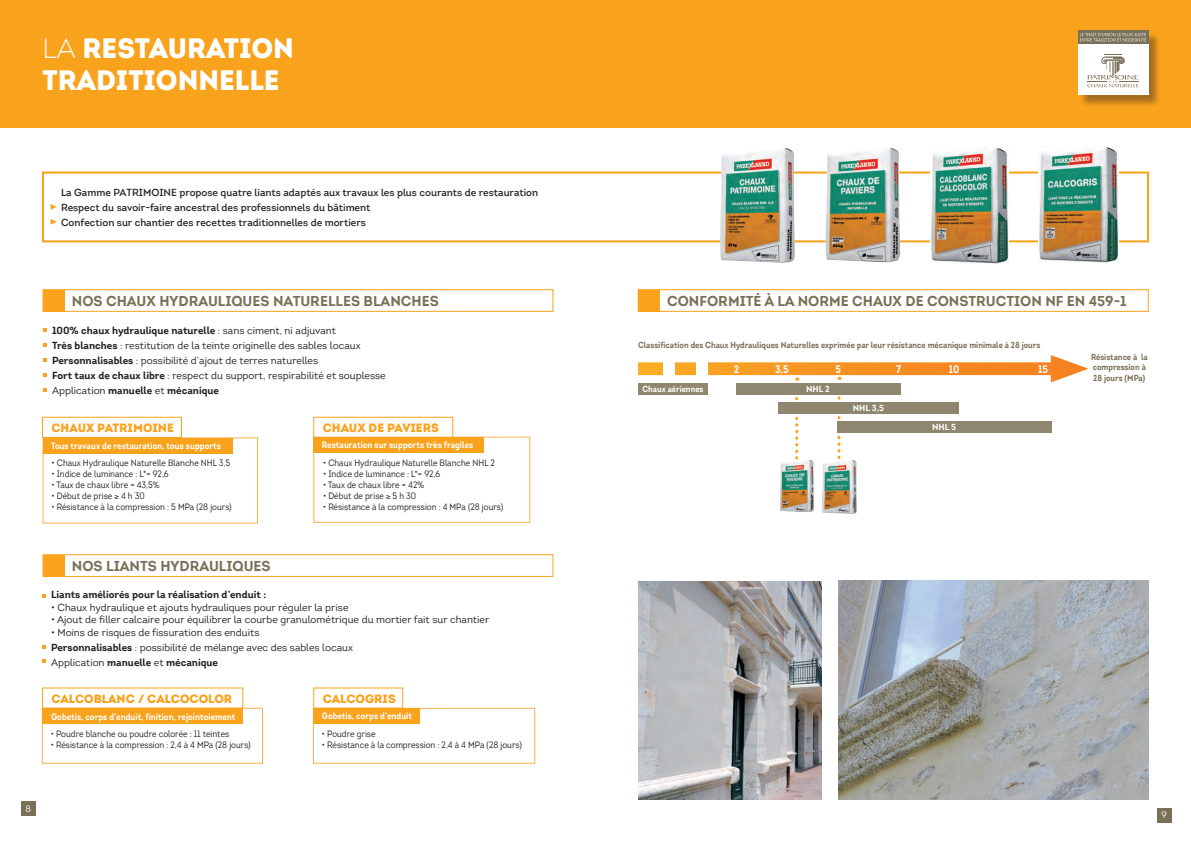
<style>
.page{position:relative;width:1191px;height:842px;background:#fff}
.page>*{position:absolute;margin:0;border:0;box-sizing:border-box;transform-origin:0 0}
.t1{font:900 28px/32px "Intro";color:#fff}
.t2{font:700 14px "Intro";color:#797057}
.t3{font:900 12px "Intro";color:#f9a21c}
.t4{font:700 10.6px "Intro";color:#fff;scale:.9 1}
.t5{font:10px/15px "Intro";color:#231f20}
.t6{font:600 10px/15px "Intro";color:#231f20}
.t7{font:700 10px "Intro";color:#231f20}
.t8{font:9px "Intro";color:#231f20;scale:.9 1}
.t9{font:700 9px "Intro";color:#fff;scale:.9 1}
.t10{font:9px "Intro";color:#fff}
.t11{font:700 8.5px/10.6px "Intro";color:#797057;scale:.9 1}
.t12{font:700 8.5px "Intro";color:#fff;scale:.9 1}
.t13{font:700 8.5px "Intro";color:#fff}
.s1{font-weight:300}
.s2{font-weight:700}
</style>
<div class="page">
<div style="left:0;top:0;width:1191px;height:128px;background:#f9a21c"></div>
<div style="left:1079px;top:32px;width:81px;height:76px;background:#231f20;opacity:.4"></div>
<div style="left:1077px;top:44px;width:71px;height:51px;background:#fff"></div>
<div style="left:1077px;top:30px;width:71px;height:14px;background:#797057"></div>
<svg style="left:1080px;top:33px;width:66px;height:9px"></svg>
<svg style="left:1087px;top:54px;width:51px;height:33px"></svg>
<svg style="left:837px;top:377px;width:3px;height:82px"></svg>
<svg style="left:795px;top:377px;width:3px;height:82px"></svg>
<svg style="left:42px;top:437px;width:216px;height:87px"></svg>
<svg style="left:41px;top:707px;width:222px;height:57px"></svg>
<svg style="left:313px;top:436px;width:218px;height:87px"></svg>
<svg style="left:312px;top:707px;width:224px;height:57px"></svg>
<div style="left:1157px;top:808px;width:14px;height:14px;background:#797057"></div>
<div style="left:21px;top:801px;width:14px;height:15px;background:#797057"></div>
<svg style="left:43px;top:328px;width:4px;height:4px"></svg>
<svg style="left:43px;top:343px;width:4px;height:4px"></svg>
<svg style="left:43px;top:358px;width:4px;height:4px"></svg>
<svg style="left:43px;top:373px;width:4px;height:4px"></svg>
<svg style="left:43px;top:388px;width:4px;height:4px"></svg>
<svg style="left:42px;top:594px;width:4px;height:3px"></svg>
<svg style="left:42px;top:645px;width:4px;height:4px"></svg>
<svg style="left:42px;top:659px;width:4px;height:4px"></svg>
<div style="left:42px;top:171px;width:1107px;height:71px;border:2px solid #f9a21c"></div>
<img style="left:718px;top:148px;width:78px;height:115px">
<img style="left:824px;top:148px;width:77px;height:115px">
<img style="left:930px;top:148px;width:78px;height:115px">
<img style="left:1038px;top:147px;width:80px;height:115px">
<div style="left:43px;top:438px;width:189px;height:16px;background:#f9a21c"></div>
<div style="left:43px;top:708px;width:200px;height:16px;background:#f9a21c"></div>
<div style="left:42px;top:417px;width:140px;height:21px;border:1px solid #f9a21c"></div>
<div style="left:42px;top:687px;width:201px;height:22px;border:1px solid #f9a21c"></div>
<div style="left:313px;top:417px;width:140px;height:21px;border:1px solid #f9a21c"></div>
<div style="left:313px;top:437px;width:171px;height:15px;background:#f9a21c"></div>
<div style="left:313px;top:708px;width:107px;height:16px;background:#f9a21c"></div>
<div style="left:638px;top:383px;width:70px;height:11px;background:#8e866f"></div>
<div style="left:735px;top:383px;width:165px;height:11px;background:#8e866f"></div>
<div style="left:778px;top:402px;width:180px;height:12px;background:#8e866f"></div>
<div style="left:837px;top:421px;width:214px;height:12px;background:#8e866f"></div>
<svg style="left:638px;top:362px;width:412px;height:13px;background:#f69528"></svg>
<svg style="left:1050px;top:355px;width:38px;height:27px"></svg>
<div style="left:696px;top:356px;width:12px;height:23px;background:#fff"></div>
<div style="left:663px;top:356px;width:11px;height:23px;background:#fff"></div>
<img style="left:822px;top:460px;width:35px;height:54px">
<img style="left:780px;top:459px;width:34px;height:54px">
<img style="left:638px;top:581px;width:183px;height:218px">
<img style="left:838px;top:580px;width:310px;height:219px">
<svg style="left:51px;top:204px;width:6px;height:6px"></svg>
<svg style="left:51px;top:219px;width:6px;height:6px"></svg>
<div style="left:43px;top:289px;width:510px;height:23px;border:1px solid #f9a21c"></div>
<div style="left:43px;top:290px;width:22px;height:21px;background:#f9a21c"></div>
<div style="left:638px;top:289px;width:510px;height:23px;border:1px solid #f9a21c"></div>
<div style="left:638px;top:290px;width:22px;height:21px;background:#f9a21c"></div>
<div style="left:43px;top:554px;width:510px;height:23px;border:1px solid #f9a21c"></div>
<div style="left:43px;top:555px;width:22px;height:21px;background:#f9a21c"></div>
<h1 class="t1" style="left:43px;top:32px;width:253px"><span class="s1">La</span> RESTAURATION<br>TRADITIONNELLE</h1>
<p class="t6" style="left:61px;top:185px;width:479px">La Gamme PATRIMOINE propose quatre liants adaptés aux travaux les plus courants de restauration<br>Respect du savoir-faire ancestral des professionnels du bâtiment<br>Confection sur chantier des recettes traditionnelles de mortiers</p>
<h2 class="t2" style="left:72px;top:292px;width:248px">nos c haux hydrauliques naturelles</h2>
<h2 class="t2" style="left:364px;top:292px;width:67px">blanches</h2>
<h2 class="t2" style="left:667px;top:292px;width:302px">conformité à la norme chaux de constr</h2>
<h2 class="t2" style="left:986px;top:292px;width:142px">uction nf en 459-1</h2>
<p class="t5" style="left:52px;top:323px;width:335px"><span class="s2">100% chaux hydraulique naturelle</span> : sans ciment, ni adjuvant<br><span class="s2">Très blanches</span> : restitution de la teinte originelle des sables locaux <span class="s2">Personnalisables</span> : possibilité d’ajout de terres naturelles<br><span class="s2">Fort taux de chaux libre</span> : respect du support, respirabilité et souplesse Application <span class="s2">manuelle</span> et <span class="s2">mécanique</span></p>
<p class="t3" style="left:51px;top:420px;width:124px">CHAUX PATRIMOINE</p>
<p class="t3" style="left:323px;top:420px;width:118px">CHAUX DE PAVIERS</p>
<p class="t9" style="left:51px;top:440px;width:190px">Tous travaux de restauration, tous supports</p>
<p class="t9" style="left:322px;top:439px;width:170px">Restauration sur supports très fragiles</p>
<p class="t8" style="left:52px;top:457px;width:200px">• Chaux Hydraulique Naturelle Blanche NHL 3,5</p>
<p class="t8" style="left:52px;top:468px;width:132px">• Indice de luminance : L*= 92,6</p>
<p class="t8" style="left:52px;top:479px;width:121px">• Taux de chaux libre = 43,5%</p>
<p class="t8" style="left:52px;top:490px;width:105px">• Début de prise ≥ 4 h 30</p>
<p class="t8" style="left:52px;top:501px;width:202px">• Résistance à la compression : 5 MPa (28 jours)</p>
<p class="t8" style="left:323px;top:457px;width:192px">• Chaux Hydraulique Naturelle Blanche NHL 2</p>
<p class="t8" style="left:323px;top:468px;width:132px">• Indice de luminance : L*= 92,6</p>
<p class="t8" style="left:323px;top:479px;width:114px">• Taux de chaux libre = 42%</p>
<p class="t8" style="left:323px;top:490px;width:105px">• Début de prise ≥ 5 h 30</p>
<p class="t8" style="left:323px;top:501px;width:202px">• Résistance à la compression : 4 MPa (28 jours)</p>
<h2 class="t2" style="left:72px;top:557px;width:51px">nos LIAN</h2>
<h2 class="t2" style="left:140px;top:557px;width:96px">TS HYDRAU LIQU</h2>
<h2 class="t2" style="left:253px;top:557px;width:19px">ES</h2>
<p class="t7" style="left:51px;top:588px;width:217px">Liants améliorés pour la réalisation d’enduit :</p>
<p class="t5" style="left:51px;top:600px;width:299px">• Chaux hydraulique et ajouts hydrauliques pour réguler la prise</p>
<p class="t5" style="left:51px;top:612px;width:440px">• Ajout de filler calcaire pour équilibrer la courbe granulométrique du mortier fait sur chantier</p>
<p class="t5" style="left:51px;top:625px;width:303px">• Moins de risques de fissuration des enduits<br><span class="s2">Personnalisables</span> : possibilité de mélange avec des sables locaux<br>Application <span class="s2">manuelle</span> et <span class="s2">mécanique</span></p>
<p class="t3" style="left:51px;top:690px;width:10px">CALCOBLANC</p>
<p class="t3" style="left:138px;top:690px;width:96px">/ CALCOCOLOR</p>
<p class="t3" style="left:323px;top:690px;width:14px">CALCO</p>
<p class="t3" style="left:365px;top:690px;width:17px">GRIS</p>
<p class="t9" style="left:51px;top:711px;width:206px">Gobetis, corps d’enduit, finition, rejointoiement</p>
<p class="t9" style="left:322px;top:710px;width:102px">Gobetis, corps d’enduit</p>
<p class="t8" style="left:51px;top:729px;width:200px">• Poudre blanche ou poudre colorée : 11 teintes</p>
<p class="t8" style="left:51px;top:740px;width:223px">• Résistance à la compression : 2,4 à 4 MPa (28 jours)</p>
<p class="t8" style="left:322px;top:729px;width:61px">• Poudre grise</p>
<p class="t8" style="left:322px;top:740px;width:223px">• Résistance à la compression : 2,4 à 4 MPa (28 jours)</p>
<p class="t11" style="left:638px;top:340px;width:448px">Classification des Chaux Hydrauliques Naturelles exprimée par leur résistance mécanique minimale à 28 jours</p>
<p class="t4" style="left:733px;top:362px;width:7px">2</p>
<p class="t4" style="left:775px;top:362px;width:17px">3,5</p>
<p class="t4" style="left:835px;top:362px;width:8px">5</p>
<p class="t4" style="left:896px;top:362px;width:7px">7</p>
<p class="t4" style="left:948px;top:362px;width:13px">10</p>
<p class="t4" style="left:1038px;top:362px;width:13px">15</p>
<p class="t12" style="left:642px;top:383px;width:69px">Chaux aériennes</p>
<p class="t13" style="left:806px;top:383px;width:25px">NH L 2</p>
<p class="t13" style="left:852px;top:403px;width:33px">NH L 3,5</p>
<p class="t13" style="left:932px;top:422px;width:25px">NH L 5</p>
<p class="t11" style="left:1091px;top:351px;width:64px">Résistance à la compression à<br>28 jours (M Pa)</p>
<p class="t10" style="left:26px;top:803px;width:7px">8</p>
<p class="t10" style="left:1161px;top:810px;width:7px">9</p>
</div>
